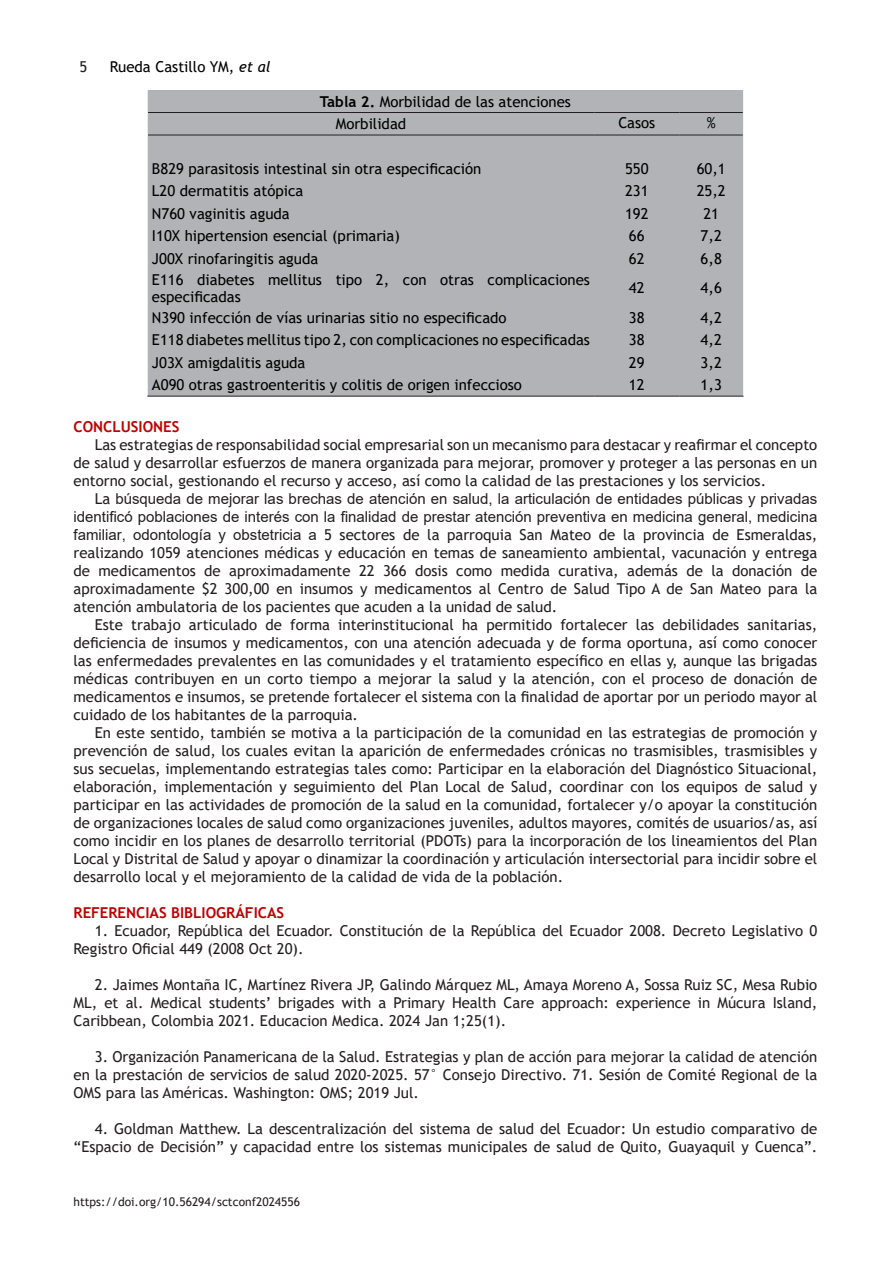
<style>
.page{position:relative;width:893px;height:1263px;background:#fff}
.page>*{position:absolute;margin:0;border:0;box-sizing:border-box;transform-origin:0 0}
.Default{font:15px/18px "Trebuchet MS";color:#231f20;text-align:justify}
.t1{font:15px/17.2px "Trebuchet MS";color:#000}
.t2{font:700 15px "Trebuchet MS";color:#be0000}
.t3{font:12px "Trebuchet MS";color:#231f20}
.s1{font-style:italic}
.s2{font-weight:700}
.s3{font-family:"Arial"}
</style>
<div class="page">
<div style="left:148px;top:90px;width:595px;height:306px;background:#b2b3b7"></div>
<hr style="left:147px;top:396px;width:447px;height:1px;background:#231f20">
<hr style="left:594px;top:396px;width:85px;height:1px;background:#231f20">
<hr style="left:679px;top:396px;width:64px;height:1px;background:#231f20">
<hr style="left:148px;top:135px;width:446px;height:1px;background:#231f20">
<hr style="left:594px;top:135px;width:85px;height:1px;background:#231f20">
<hr style="left:679px;top:135px;width:64px;height:1px;background:#231f20">
<hr style="left:148px;top:112px;width:446px;height:1px;background:#231f20">
<hr style="left:594px;top:112px;width:85px;height:1px;background:#231f20">
<hr style="left:679px;top:112px;width:64px;height:1px;background:#231f20">
<p class="Default" style="left:80px;top:58px;width:9px">5</p>
<p class="t1" style="left:110px;top:58px;width:162px">Rueda Castillo YM, <span class="s1">et al</span></p>
<p class="t1" style="left:320px;top:93px;width:253px"><span class="s2">Tabla 2.</span> Morbilidad de las atenciones</p>
<p class="t1" style="left:336px;top:115px;width:72px">Morbilidad</p>
<p class="t1" style="left:618px;top:114px;width:39px">Casos</p>
<p class="t1" style="left:707px;top:114px;width:10px">%</p>
<p class="t1" style="left:152px;top:160px;width:331px">B829 parasitosis intestinal sin otra especificación</p>
<p class="t1" style="left:625px;top:160px;width:25px">550</p>
<p class="t1" style="left:697px;top:160px;width:31px">60,1</p>
<p class="t1" style="left:152px;top:182px;width:153px">L20 dermatitis atópica</p>
<p class="t1" style="left:625px;top:182px;width:25px">231</p>
<p class="t1" style="left:697px;top:182px;width:31px">25,2</p>
<p class="t1" style="left:152px;top:205px;width:139px">N760 vaginitis aguda</p>
<p class="t1" style="left:625px;top:205px;width:25px">192</p>
<p class="t1" style="left:703px;top:205px;width:17px">21</p>
<p class="t1" style="left:152px;top:227px;width:249px">I10X hipertension esencial (primaria)</p>
<p class="t1" style="left:629px;top:227px;width:17px">66</p>
<p class="t1" style="left:701px;top:227px;width:23px">7,2</p>
<p class="t1" style="left:152px;top:250px;width:168px">J00X rinofaringitis aguda</p>
<p class="t1" style="left:629px;top:250px;width:17px">62</p>
<p class="t1" style="left:701px;top:250px;width:23px">6,8</p>
<p class="t1" style="left:152px;top:271px;width:440px">E116 diabetes mellitus tipo 2, con otras complicaciones especificadas</p>
<p class="t1" style="left:629px;top:279px;width:17px">42</p>
<p class="t1" style="left:701px;top:279px;width:23px">4,6</p>
<p class="t1" style="left:152px;top:309px;width:356px">N390 infección de vías urinarias sitio no especificado</p>
<p class="t1" style="left:629px;top:309px;width:17px">38</p>
<p class="t1" style="left:701px;top:309px;width:23px">4,2</p>
<p class="t1" style="left:152px;top:331px;width:440px">E118 diabetes mellitus tipo 2, con complicaciones no especificadas</p>
<p class="t1" style="left:629px;top:331px;width:17px">38</p>
<p class="t1" style="left:701px;top:331px;width:23px">4,2</p>
<p class="t1" style="left:152px;top:354px;width:155px">J03X amigdalitis aguda</p>
<p class="t1" style="left:629px;top:354px;width:17px">29</p>
<p class="t1" style="left:701px;top:354px;width:23px">3,2</p>
<p class="t1" style="left:152px;top:376px;width:371px">A090 otras gastroenteritis y colitis de origen infeccioso</p>
<p class="t1" style="left:629px;top:376px;width:17px">12</p>
<p class="t1" style="left:701px;top:376px;width:23px">1,3</p>
<p class="t2" style="left:74px;top:417px;width:107px">CONCLUSIONES</p>
<p class="Default" style="left:74px;top:436px;width:745px;text-indent:21px">Las estrategias de responsabilidad social empresarial son un mecanismo para destacar y reafirmar el concepto de salud y desarrollar esfuerzos de manera organizada para mejorar, promover y proteger a las personas en un entorno social, gestionando el recurso y acceso, así como la calidad de las prestaciones y los servicios.</p>
<p class="Default" style="left:74px;top:490px;width:745px;text-indent:21px">La <span class="s3">búsqueda de mejorar las brechas de atención en salud, la articulación de entidades públicas y privadas identificó poblaciones de interés con la finalidad de prestar atención preventiva en medicina general, medicina familiar, odontología y obstetricia a</span> 5 sectores de la parroquia San Mateo de la provincia de Esmeraldas, realizando 1059 atenciones médicas y educación en temas de saneamiento ambiental, vacunación y entrega de medicamentos de aproximadamente 22 366 dosis como medida curativa, además de la donación de aproximadamente $2 300,00 en insumos y medicamentos al Centro de Salud Tipo A de San Mateo para la atención ambulatoria de los pacientes que acuden a la unidad de salud.</p>
<p class="Default" style="left:74px;top:616px;width:745px;text-indent:21px">Este trabajo articulado de forma interinstitucional ha permitido fortalecer las debilidades sanitarias, deficiencia de insumos y medicamentos, con una atención adecuada y de forma oportuna, así como conocer las enfermedades prevalentes en las comunidades y el tratamiento específico en ellas y, aunque las brigadas médicas contribuyen en un corto tiempo a mejorar la salud y la atención, con el proceso de donación de medicamentos e insumos, se pretende fortalecer el sistema con la finalidad de aportar por un periodo mayor al cuidado de los habitantes de la parroquia.</p>
<p class="Default" style="left:74px;top:724px;width:745px;text-indent:21px">En este sentido, también se motiva a la participación de la comunidad en las estrategias de promoción y prevención de salud, los cuales evitan la aparición de enfermedades crónicas no trasmisibles, trasmisibles y sus secuelas, implementando estrategias tales como: Participar en la elaboración del Diagnóstico Situacional, elaboración, implementación y seguimiento del Plan Local de Salud, coordinar con los equipos de salud y participar en las actividades de promoción de la salud en la comunidad, fortalecer y/o apoyar la constitución de organizaciones locales de salud como organizaciones juveniles, adultos mayores, comités de usuarios/as, así como incidir en los planes de desarrollo territorial (PDOTs) para la incorporación de los lineamientos del Plan Local y Distrital de Salud y apoyar o dinamizar la coordinación y articulación intersectorial para incidir sobre el desarrollo local y el mejoramiento de la calidad de vida de la población.</p>
<p class="t2" style="left:74px;top:903px;width:212px">REFERENCIAS BIBLIOGRÁFICAS</p>
<p class="Default" style="left:74px;top:922px;width:745px;text-indent:21px">1. Ecuador, República del Ecuador. Constitución de la República del Ecuador 2008. Decreto Legislativo 0<br>Registro Oficial 449 (2008 Oct 20).</p>
<p class="Default" style="left:74px;top:976px;width:745px;text-indent:21px">2. Jaimes Montaña IC, Martínez Rivera JP, Galindo Márquez ML, Amaya Moreno A, Sossa Ruiz SC, Mesa Rubio ML, et al. Medical students’ brigades with a Primary Health Care approach: experience in Múcura Island, Caribbean, Colombia 2021. Educacion Medica. 2024 Jan 1;25(1).</p>
<p class="Default" style="left:74px;top:1048px;width:745px;text-indent:21px">3. Organización Panamericana de la Salud. Estrategias y plan de acción para mejorar la calidad de atención en la prestación de servicios de salud 2020-2025. 57° Consejo Directivo. 71. Sesión de Comité Regional de la OMS para las Américas. Washington: OMS; 2019 Jul.</p>
<p class="Default" style="left:74px;top:1120px;width:745px;text-align:right">4. Goldman Matthew. La descentralización del sistema de salud del Ecuador: Un estudio comparativo de “Espacio de Decisión” y capacidad entre los sistemas municipales de salud de Quito, Guayaquil y Cuenca”.</p>
<p class="t3" style="left:74px;top:1194px;width:228px">https://doi.org/10.56294/sctconf2024556</p>
</div>
